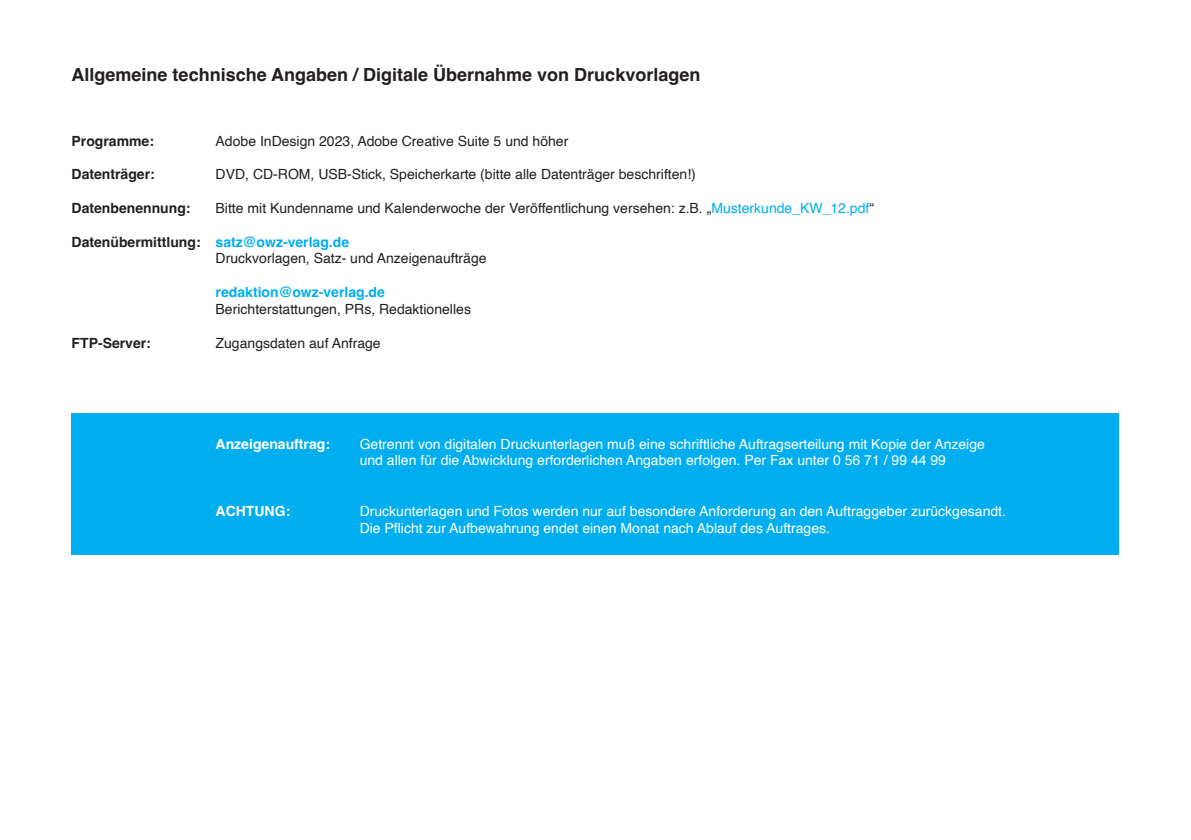
<style>
.page{position:relative;width:1191px;height:840px;background:#fff}
.page>*{position:absolute;margin:0;border:0;box-sizing:border-box;transform-origin:0 0}
.t1{font:700 18px "Helvetica";color:#231f20}
.t2{font:14px/16.8px "Helvetica";color:#231f20}
.t3{font:14px/16.8px "Helvetica";color:#fff}
.t4{font:700 14px "Helvetica";color:#231f20}
.t5{font:700 14px "Helvetica";color:#fff}
.s1{color:#00aeef}
.s2{font-weight:700}
.s3{font-weight:700;color:#00aeef}
</style>
<div class="page">
<div style="left:72px;top:413px;width:1046px;height:141px;background:#00aeef"></div>
<p class="t1" style="left:72px;top:63px;width:630px">Allgemeine technische Angaben / Digitale Übernahme von Druckvorlagen</p>
<p class="t4" style="left:72px;top:132px;width:84px">Programme:</p>
<p class="t2" style="left:216px;top:133px;width:354px">Adobe InDesign 2023, Adobe Creative Suite 5 und höher</p>
<p class="t4" style="left:72px;top:166px;width:85px">Datenträger:</p>
<p class="t2" style="left:216px;top:166px;width:482px">DVD, CD-ROM, USB-Stick, Speicherkarte (bitte alle Datenträger beschriften!)</p>
<p class="t4" style="left:72px;top:199px;width:121px">Datenbenennung:</p>
<p class="t2" style="left:216px;top:200px;width:660px">Bitte mit Kundenname und Kalenderwoche der Veröffentlichung versehen: z.B. „<span class="s1">Musterkunde_KW_12.pdf</span>“</p>
<p class="t2" style="left:216px;top:233px;width:272px;text-indent:-144px"><span class="s2">Datenübermittlung:</span> <span class="s3">satz@owz-verlag.de<br></span>Druckvorlagen, Satz- und Anzeigenaufträge</p>
<p class="t2" style="left:216px;top:284px;width:257px"><span class="s3">redaktion@owz-verlag.de<br></span>Berichterstattungen, PRs, Redaktionelles</p>
<p class="t4" style="left:72px;top:334px;width:81px">FTP-Server:</p>
<p class="t2" style="left:216px;top:334px;width:167px">Zugangsdaten auf Anfrage</p>
<p class="t5" style="left:216px;top:435px;width:116px">Anzeigenauftrag:</p>
<p class="t3" style="left:360px;top:435px;width:627px">Getrennt von digitalen Druckunterlagen muß eine schriftliche Auftragserteilung mit Kopie der Anzeige und allen für die Abwicklung erforderlichen Angaben erfolgen. Per Fax unter 0 56 71 / 99 44 99</p>
<p class="t5" style="left:216px;top:502px;width:76px">ACHTUNG:</p>
<p class="t3" style="left:360px;top:502px;width:648px">Druckunterlagen und Fotos werden nur auf besondere Anforderung an den Auftraggeber zurückgesandt.<br>Die Pflicht zur Aufbewahrung endet einen Monat nach Ablauf des Auftrages.</p>
</div>
